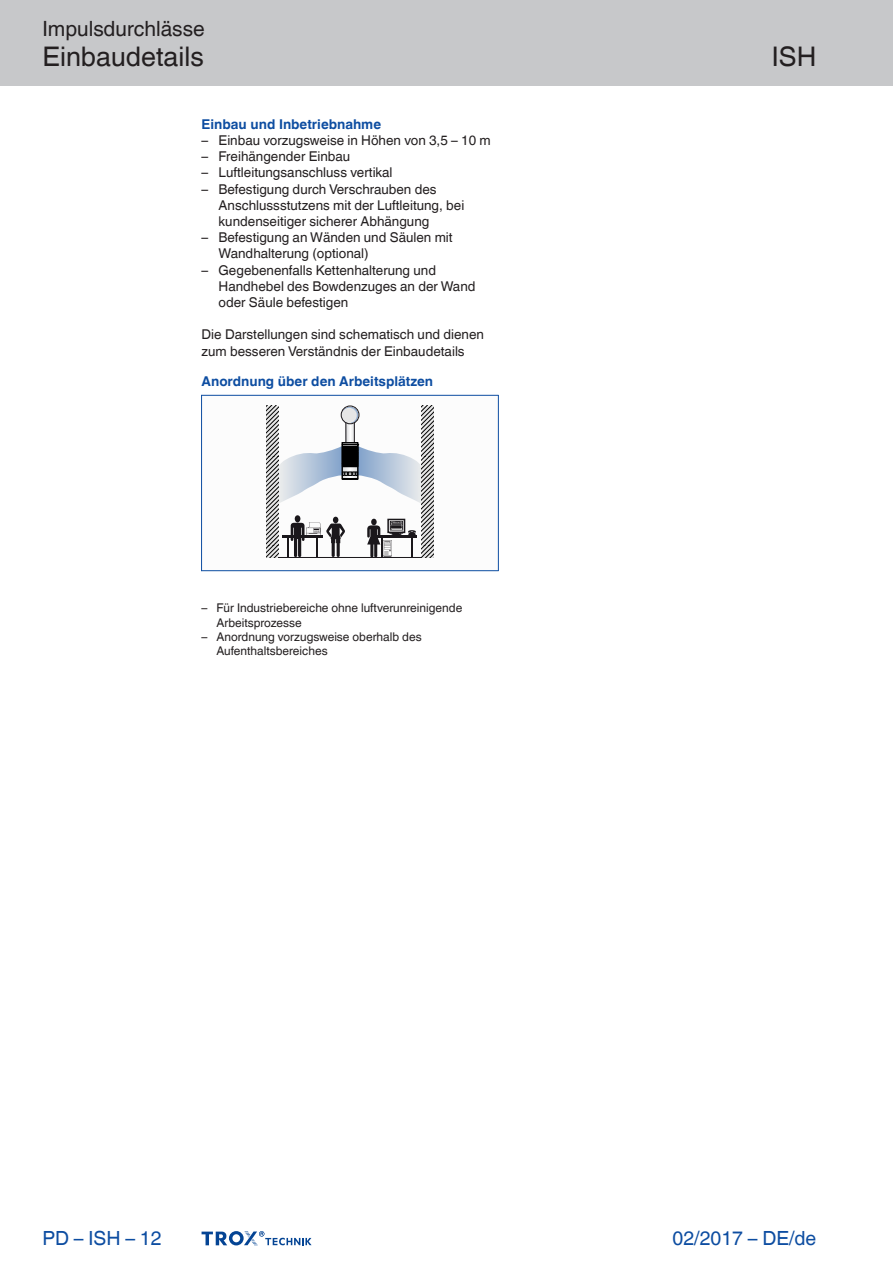
<style>
.page{position:relative;width:893px;height:1263px;background:#fff}
.page>*{position:absolute;margin:0;border:0;box-sizing:border-box;transform-origin:0 0}
.Navigation_2{font:27px "TROX Helvetica";color:#231f20}
.Navigation_3{font:27px "TROX Helvetica";color:#231f20}
.Navigation_1{font:21px "TROX Helvetica";color:#231f20}
.date{font:19.5px "TROX Helvetica";color:#0d4da1}
.pagina_li-re{font:19.5px "TROX Helvetica";color:#0d4da1}
.descr_txt_section_li{font:13.5px/16.2px "TROX Helvetica";color:#231f20}
.descr_txt_section_pa{font:13.5px/16.2px "TROX Helvetica";color:#231f20}
.Standard_oben_links{font:700 13.5px "TROX Helvetica";color:#0d4da1}
.descr_txt_section_ti{font:700 13.5px "TROX Helvetica";color:#0d4da1}
._30_graphic_descr_li{font:12px/14.4px "TROX Helvetica";color:#231f20}
</style>
<div class="page">
<div style="left:0;top:0;width:893px;height:85px;background:#c7c8ca"></div>
<svg style="left:202px;top:1231px;width:110px;height:15px"></svg>
<svg style="left:266px;top:406px;width:12px;height:151px"></svg>
<svg style="left:422px;top:406px;width:12px;height:151px"></svg>
<svg style="left:341px;top:406px;width:18px;height:18px"></svg>
<div style="left:342px;top:408px;width:14px;height:14px;background:#e9eaec;border-radius:50%"></div>
<div style="left:342px;top:409px;width:14px;height:13px;background:#e6e6e6;border-radius:50%"></div>
<hr style="left:278px;top:557px;width:144px;height:1px;background:#1a171b">
<hr style="left:282px;top:535px;width:41px;height:2px;background:#1a171b">
<svg style="left:287px;top:515px;width:58px;height:42px"></svg>
<hr style="left:376px;top:535px;width:41px;height:2px;background:#1a171b">
<svg style="left:367px;top:519px;width:49px;height:38px"></svg>
<div style="left:387px;top:519px;width:18px;height:14px;border:2px solid #1a171b"></div>
<svg style="left:278px;top:423px;width:144px;height:81px"></svg>
<div style="left:341px;top:406px;width:18px;height:18px;border:1px solid #1a171b;border-radius:50%"></div>
<hr style="left:201px;top:395px;width:1px;height:176px;background:#0d4da1">
<hr style="left:498px;top:395px;width:1px;height:176px;background:#0d4da1">
<hr style="left:201px;top:395px;width:297px;height:1px;background:#0d4da1">
<hr style="left:201px;top:570px;width:297px;height:1px;background:#0d4da1">
<p class="Navigation_1" style="left:43px;top:17px;width:164px">Impulsdurchlässe</p>
<p class="Navigation_2" style="left:43px;top:41px;width:163px">Einbaudetails</p>
<p class="descr_txt_section_ti" style="left:202px;top:116px;width:181px">Einbau und Inbetriebnahme</p>
<p class="descr_txt_section_li" style="left:202px;top:132px;width:291px">– Einbau vorzugsweise in Höhen von 3,5 – 10 m</p>
<p class="descr_txt_section_li" style="left:202px;top:148px;width:150px">– Freihängender Einbau</p>
<p class="descr_txt_section_li" style="left:202px;top:165px;width:193px">– Luftleitungsanschluss vertikal</p>
<p class="descr_txt_section_li" style="left:219px;top:181px;width:247px;text-indent:-17px">– Befestigung durch Verschrauben des<br>Anschlussstutzens mit der Luftleitung, bei kundenseitiger sicherer Abhängung</p>
<p class="descr_txt_section_li" style="left:219px;top:229px;width:236px;text-indent:-17px">– Befestigung an Wänden und Säulen mit<br>Wandhalterung (optional)</p>
<p class="descr_txt_section_li" style="left:219px;top:262px;width:258px;text-indent:-17px">– Gegebenenfalls Kettenhalterung und<br>Handhebel des Bowdenzuges an der Wand oder Säule befestigen</p>
<p class="descr_txt_section_pa" style="left:202px;top:327px;width:284px">Die Darstellungen sind schematisch und dienen zum besseren Verständnis der Einbaudetails</p>
<p class="Standard_oben_links" style="left:202px;top:373px;width:233px">Anordnung über den Arbeitsplätzen</p>
<p class="_30_graphic_descr_li" style="left:216px;top:601px;width:247px;text-indent:-15px">– Für Industriebereiche ohne luftverunreinigende<br>Arbeitsprozesse</p>
<p class="_30_graphic_descr_li" style="left:216px;top:630px;width:207px;text-indent:-15px">– Anordnung vorzugsweise oberhalb des<br>Aufenthaltsbereiches</p>
<p class="Navigation_3" style="left:772px;top:41px;width:46px">ISH</p>
<p class="pagina_li-re" style="left:43px;top:1227px;width:121px">PD – ISH – 12</p>
<p class="date" style="left:673px;top:1227px;width:145px">02/2017 – DE/de</p>
</div>
